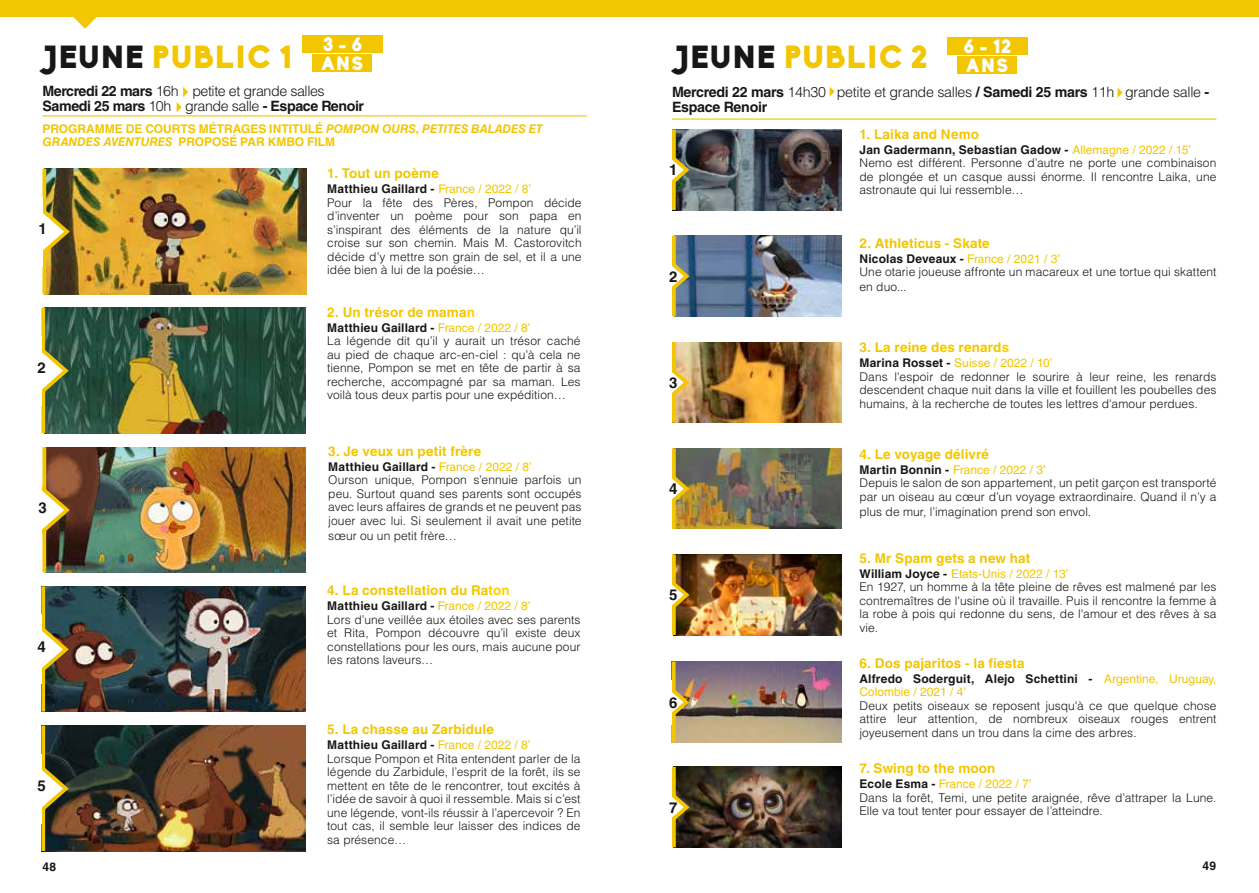
<style>
.page{position:relative;width:1259px;height:893px;background:#fff}
.page>*{position:absolute;margin:0;border:0;box-sizing:border-box;transform-origin:0 0}
.t1{font:900 31.5px "Biko";letter-spacing:.02em;color:#f2c600}
.t2{font:900 18.9px/19.4px "Biko";letter-spacing:.05em;color:#fff}
.t3{font:700 15px "Helvetica LT Std";color:#181716}
.t4{font:700 14.25px/15px "Helvetica LT Std";letter-spacing:-.03em;color:#181716}
.t5{font:700 13.5px "Helvetica LT Std";letter-spacing:.01em;color:#f2c600}
.t6{font:300 12px/13.5px "Helvetica LT Std";letter-spacing:.005em;color:#181716}
.t7{font:700 12px/13.5px "Helvetica LT Std";letter-spacing:-.005em;color:#f2c600}
.t8{font:12px/13.5px "Helvetica LT Std";color:#f2c600}
.t9{font:700 12px "Helvetica LT Std";color:#181716}
.s1{color:#181716}
.s2{font-weight:300}
.s3{font-style:italic}
.s4{font-weight:700}
.s5{font-weight:400;color:#f2c600}
.s6{color:#fdd100}
.s7{font-weight:700;color:#181716}
</style>
<div class="page">
<div style="left:0;top:0;width:1259px;height:17px;background:#f2c600"></div>
<svg style="left:73px;top:17px;width:24px;height:12px"></svg>
<svg style="left:177px;top:87px;width:11px;height:25px"></svg>
<hr style="left:43px;top:115px;width:544px;height:1px;background:#f2c600">
<hr style="left:672px;top:118px;width:544px;height:2px;background:#f2c600">
<svg style="left:829px;top:87px;width:5px;height:10px"></svg>
<svg style="left:1117px;top:88px;width:5px;height:10px"></svg>
<div style="left:303px;top:35px;width:80px;height:18px;background:#f2c600"></div>
<div style="left:312px;top:54px;width:60px;height:18px;background:#f2c600"></div>
<img style="left:676px;top:129px;width:165px;height:81px">
<svg style="left:672px;top:129px;width:4px;height:81px"></svg>
<svg style="left:672px;top:147px;width:20px;height:49px"></svg>
<img style="left:676px;top:448px;width:165px;height:81px">
<svg style="left:672px;top:448px;width:4px;height:81px"></svg>
<svg style="left:672px;top:466px;width:20px;height:49px"></svg>
<img style="left:676px;top:236px;width:165px;height:80px">
<svg style="left:672px;top:236px;width:4px;height:80px"></svg>
<svg style="left:672px;top:253px;width:20px;height:49px"></svg>
<img style="left:676px;top:554px;width:165px;height:81px">
<svg style="left:672px;top:554px;width:4px;height:81px"></svg>
<svg style="left:672px;top:572px;width:20px;height:49px"></svg>
<img style="left:676px;top:767px;width:165px;height:80px">
<svg style="left:672px;top:767px;width:4px;height:80px"></svg>
<svg style="left:672px;top:784px;width:20px;height:49px"></svg>
<img style="left:676px;top:342px;width:165px;height:81px">
<svg style="left:672px;top:342px;width:4px;height:81px"></svg>
<svg style="left:672px;top:360px;width:20px;height:48px"></svg>
<img style="left:675px;top:662px;width:166px;height:80px">
<hr style="left:672px;top:662px;width:3px;height:80px;background:#f2c600">
<svg style="left:671px;top:679px;width:21px;height:49px"></svg>
<div style="left:663px;top:680px;width:9px;height:44px;background:#fff"></div>
<div style="left:947px;top:37px;width:80px;height:18px;background:#f2c600"></div>
<div style="left:957px;top:56px;width:60px;height:18px;background:#f2c600"></div>
<img style="left:46px;top:169px;width:260px;height:125px">
<svg style="left:42px;top:169px;width:4px;height:125px"></svg>
<svg style="left:42px;top:197px;width:31px;height:72px"></svg>
<div style="left:30px;top:197px;width:13px;height:69px;background:#fff"></div>
<img style="left:45px;top:308px;width:260px;height:125px">
<svg style="left:41px;top:308px;width:4px;height:125px"></svg>
<svg style="left:41px;top:336px;width:31px;height:72px"></svg>
<div style="left:29px;top:336px;width:13px;height:69px;background:#fff"></div>
<img style="left:46px;top:447px;width:260px;height:126px">
<svg style="left:42px;top:447px;width:4px;height:125px"></svg>
<svg style="left:42px;top:475px;width:31px;height:73px"></svg>
<img style="left:45px;top:586px;width:260px;height:126px">
<svg style="left:41px;top:586px;width:4px;height:126px"></svg>
<svg style="left:41px;top:615px;width:31px;height:72px"></svg>
<div style="left:29px;top:615px;width:13px;height:69px;background:#fff"></div>
<img style="left:45px;top:726px;width:260px;height:125px">
<svg style="left:41px;top:726px;width:4px;height:125px"></svg>
<svg style="left:41px;top:754px;width:31px;height:72px"></svg>
<div style="left:29px;top:754px;width:13px;height:69px;background:#fff"></div>
<h2 class="t2" style="left:321px;top:35px;width:44px">3 - 6<br>ANS</h2>
<h2 class="t2" style="left:964px;top:36px;width:49px">6 - 12<br>ANS</h2>
<h1 class="t1" style="left:42px;top:38px;width:252px"><span class="s1">JEUNE</span> PUBLIC 1</h1>
<h1 class="t1" style="left:674px;top:38px;width:255px"><span class="s1">JEUNE</span> PUBLIC 2</h1>
<p class="t4" style="left:43px;top:83px;width:323px">Mercredi 22 mars <span class="s2">16h petite et grande salles<br></span>Samedi 25 mars <span class="s2">10h grande salle</span> - Espace Renoir</p>
<p class="t7" style="left:43px;top:121px;width:502px">PROGRAMME DE COURTS MÉTRAGES INTITULÉ <span class="s3">POMPON OURS, PETITES BALADES ET<br>GRANDES AVENTURES</span> PROPOSÉ PAR KMBO FILM</p>
<p class="t4" style="left:672px;top:84px;width:539px">Mercredi 22 mars <span class="s2">14h30 petite et grande salles</span> / Samedi 25 mars <span class="s2">11h grande salle</span> -<br>Espace Renoir</p>
<p class="t5" style="left:859px;top:126px;width:121px">1. Laika and Nemo</p>
<p class="t6" style="left:859px;top:143px;width:358px"><span class="s4">Jan Gadermann, Sebastian Gadow -</span> <span class="s5">Allemagne / 2022 / 15’ </span>Nemo est différent. Personne d’autre ne porte une combinaison de plongée et un casque aussi énorme. Il rencontre Laika, une astronaute qui lui ressemble…</p>
<p class="t3" style="left:669px;top:161px;width:10px">1</p>
<p class="t5" style="left:327px;top:165px;width:113px">1. Tout un poème</p>
<p class="t6" style="left:327px;top:182px;width:256px"><span class="s4">Matthieu Gaillard -</span> <span class="s5">France / 2022 / 8’<br></span>Pour la fête des Pères, Pompon décide d’inventer un poème pour son papa en s’inspirant des éléments de la nature qu’il croise sur son chemin. Mais M. Castorovitch décide d’y mettre son grain de sel, et il a une idée bien à lui de la poésie…</p>
<p class="t3" style="left:38px;top:220px;width:10px">1</p>
<p class="t5" style="left:859px;top:235px;width:132px">2. Athleticus - Skate</p>
<p class="t6" style="left:859px;top:252px;width:358px"><span class="s4">Nicolas Deveaux -</span> <span class="s5">France / 2021 / 3’<br></span>Une otarie joueuse affronte un macareux et une tortue qui skattent</p>
<p class="t6" style="left:859px;top:280px;width:49px">en duo...</p>
<p class="t3" style="left:669px;top:267px;width:10px">2</p>
<p class="t3" style="left:37px;top:359px;width:10px">2</p>
<p class="t3" style="left:38px;top:498px;width:10px">3</p>
<p class="t3" style="left:37px;top:637px;width:10px">4</p>
<p class="t3" style="left:37px;top:777px;width:10px">5</p>
<p class="t5" style="left:327px;top:304px;width:149px">2. Un trésor de mama<span class="s6">n</span></p>
<p class="t6" style="left:327px;top:321px;width:255px"><span class="s4">Matthieu Gaillard -</span> <span class="s5">France / 2022 / 8’<br></span>La légende dit qu’il y aurait un trésor caché au pied de chaque arc-en-ciel : qu’à cela ne tienne, Pompon se met en tête de partir à sa recherche, accompagné par sa maman. Les voilà tous deux partis pour une expédition…</p>
<p class="t5" style="left:328px;top:443px;width:154px">3. Je veux un petit frère</p>
<p class="t6" style="left:328px;top:460px;width:255px"><span class="s4">Matthieu Gaillard -</span> <span class="s5">France / 2022 / 8’<br></span>Ourson unique, Pompon s’ennuie parfois un peu. Surtout quand ses parents sont occupés avec leurs affaires de grands et ne peuvent pas jouer avec lui. Si seulement il avait une petite</p>
<p class="t6" style="left:328px;top:529px;width:130px">sœur ou un petit frère…</p>
<p class="t5" style="left:327px;top:582px;width:184px">4. La constellation du Ra<span class="s6">ton</span></p>
<p class="t6" style="left:327px;top:599px;width:255px"><span class="s4">Matthieu Gaillard -</span> <span class="s5">France / 2022 / 8’<br></span>Lors d’une veillée aux étoiles avec ses parents et Rita, Pompon découvre qu’il existe deux constellations pour les ours, mais aucune pour les ratons laveurs…</p>
<p class="t5" style="left:327px;top:721px;width:168px">5. La chasse au Zarbidule</p>
<p class="t6" style="left:327px;top:738px;width:255px"><span class="s4">Matthieu Gaillard -</span> <span class="s5">France / 2022 / 8’<br></span>Lorsque Pompon et Rita entendent parler de la légende du Zarbidule, l’esprit de la forêt, ils se mettent en tête de le rencontrer, tout excités à l’idée de savoir à quoi il ressemble. Mais si c’est une légende, vont-ils réussir à l’apercevoir ? En tout cas, il semble leur laisser des indices de sa présence…</p>
<p class="t3" style="left:669px;top:374px;width:10px">3</p>
<p class="t3" style="left:669px;top:480px;width:10px">4</p>
<p class="t3" style="left:669px;top:586px;width:10px">5</p>
<p class="t3" style="left:669px;top:693px;width:10px">6</p>
<p class="t3" style="left:669px;top:798px;width:10px">7</p>
<p class="t5" style="left:859px;top:339px;width:151px">3. La reine des renard<span class="s6">s</span></p>
<p class="t6" style="left:859px;top:356px;width:358px"><span class="s4">Marina Rosset -</span> <span class="s5">Suisse / 2022 / 10’<br></span>Dans l'espoir de redonner le sourire à leur reine, les renards descendent chaque nuit dans la ville et fouillent les poubelles des humains, à la recherche de toutes les lettres d'amour perdues.</p>
<p class="t5" style="left:859px;top:446px;width:131px">4. Le voyage délivré</p>
<p class="t6" style="left:859px;top:462px;width:358px"><span class="s4">Martin Bonnin -</span> <span class="s5">France / 2022 / 3’<br></span>Depuis le salon de son appartement, un petit garçon est transporté par un oiseau au cœur d’un voyage extraordinaire. Quand il n’y a</p>
<p class="t6" style="left:859px;top:504px;width:233px">plus de mur, l’imagination prend son envol.</p>
<p class="t5" style="left:859px;top:550px;width:172px">5. Mr Spam gets a new hat</p>
<p class="t6" style="left:859px;top:566px;width:358px"><span class="s4">William Joyce -</span> <span class="s5">Etats-Unis / 2022 / 13’<br></span>En 1927, un homme à la tête pleine de rêves est malmené par les contremaîtres de l'usine où il travaille. Puis il rencontre la femme à la robe à pois qui redonne du sens, de l'amour et des rêves à sa vie.</p>
<p class="t5" style="left:859px;top:654px;width:167px">6. Dos pajaritos - la fiesta</p>
<p class="t8" style="left:859px;top:671px;width:358px"><span class="s7">Alfredo Soderguit, Alejo Schettini -</span> Argentine, Uruguay,<br>Colombie / 2021 / 4’</p>
<p class="t6" style="left:859px;top:698px;width:358px;text-align:justify">Deux petits oiseaux se reposent jusqu'à ce que quelque chose attire leur attention, de nombreux oiseaux rouges entrent joyeusement dans un trou dans la cime des arbres.</p>
<p class="t5" style="left:859px;top:760px;width:137px">7. Swing to the moon</p>
<p class="t6" style="left:859px;top:777px;width:358px"><span class="s4">Ecole Esma -</span> <span class="s5">France / 2022 / 7’<br></span>Dans la forêt, Temi, une petite araignée, rêve d’attraper la Lune.<br>Elle va tout tenter pour essayer de l’atteindre.</p>
<p class="t9" style="left:43px;top:859px;width:15px">48</p>
<p class="t9" style="left:1202px;top:859px;width:15px">49</p>
</div>
